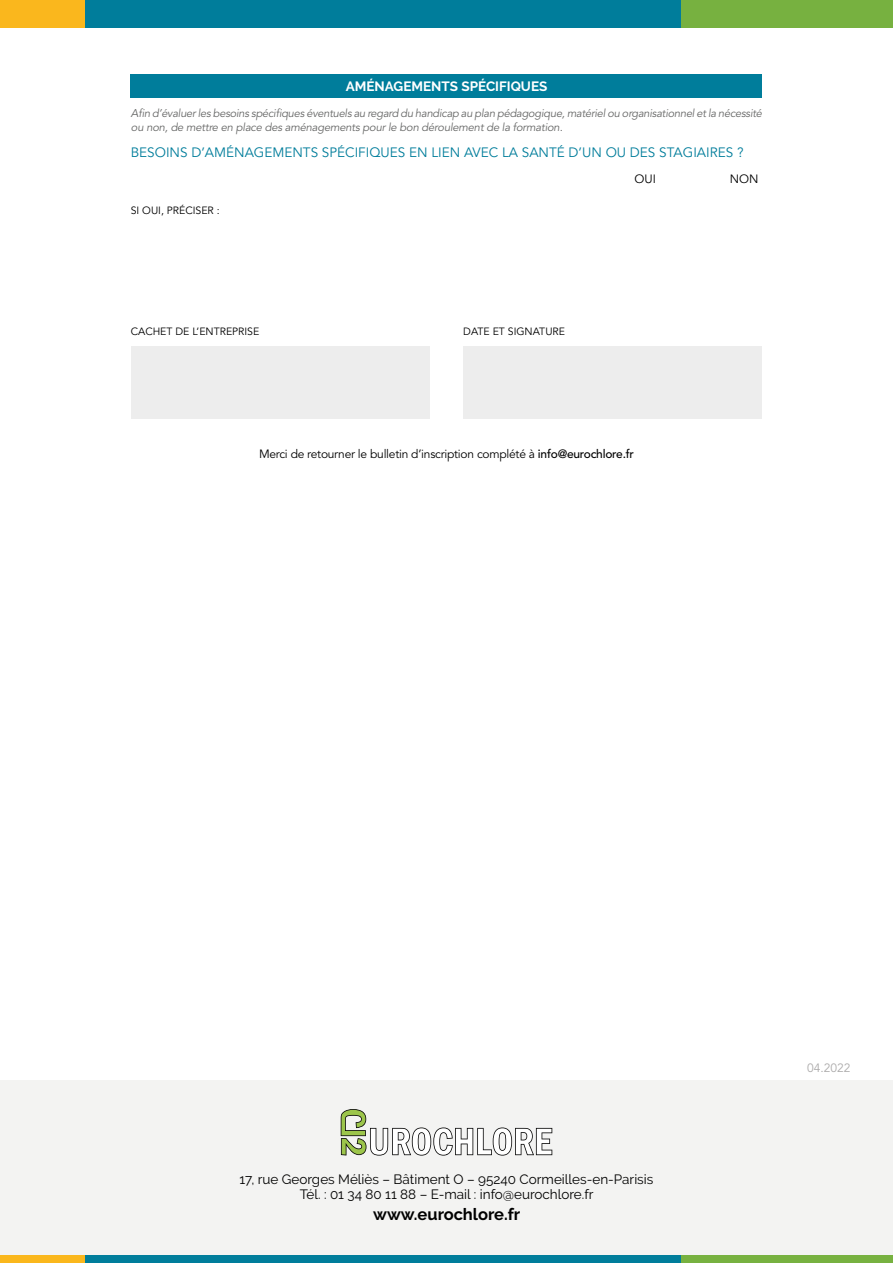
<style>
.page{position:relative;width:893px;height:1263px;background:#fff}
.page>*{position:absolute;margin:0;border:0;box-sizing:border-box;transform-origin:0 0}
.t1{font:700 16.5px "Raleway";color:#000}
.t2{font:13.5px/15px "Raleway";color:#000;text-align:center}
.t3{font:13.5px "Avenir LT Std";color:#007d9b}
.t4{font:700 13.5px "Raleway";color:#fff}
.t5{font:12px "Avenir LT Std";letter-spacing:-.02em;color:#000}
.t6{font:12px "Avenir LT Std";color:#acaaaa}
.t7{font:italic 11.25px/13.5px "Avenir LT Std";letter-spacing:-.025em;color:#666766}
.t8{font:10.5px "Avenir LT Std";color:#000}
.s1{font-weight:500}
</style>
<div class="page">
<div style="left:0;top:0;width:85px;height:28px;background:#fab71d"></div>
<div style="left:680px;top:0;width:213px;height:28px;background:#77b140"></div>
<div style="left:85px;top:0;width:595px;height:28px;background:#007d9b"></div>
<div style="left:0;top:1254px;width:85px;height:9px;background:#fab71d"></div>
<div style="left:680px;top:1254px;width:213px;height:9px;background:#77b140"></div>
<div style="left:85px;top:1254px;width:595px;height:9px;background:#007d9b"></div>
<div style="left:0;top:1080px;width:893px;height:174px;background:#f3f3f2"></div>
<svg style="left:341px;top:1109px;width:211px;height:46px"></svg>
<div style="left:131px;top:346px;width:299px;height:72px;background:#ededed"></div>
<div style="left:463px;top:346px;width:299px;height:72px;background:#ededed"></div>
<div style="left:131px;top:74px;width:631px;height:24px;background:#007d9b"></div>
<p class="t4" style="left:346px;top:79px;width:203px">AMÉNAGEMENTS SPÉCIFIQUES</p>
<p class="t7" style="left:131px;top:107px;width:633px">Afin d’évaluer les besoins spécifiques éventuels au regard du handicap au plan pédagogique, matériel ou organisationnel et la nécessité ou non, de mettre en place des aménagements pour le bon déroulement de la formation.</p>
<p class="t3" style="left:131px;top:145px;width:614px">BESOINS D’AMÉNAGEMENTS SPÉCIFIQUES EN LIEN AVEC LA SANTÉ D’UN OU DES STAGIAIRES ?</p>
<p class="t5" style="left:634px;top:172px;width:23px">OUI</p>
<p class="t5" style="left:730px;top:172px;width:30px">NON</p>
<p class="t8" style="left:131px;top:205px;width:90px">SI OUI, PRÉCISER :</p>
<p class="t8" style="left:131px;top:326px;width:130px">CACHET DE L’ENTREPRISE</p>
<p class="t8" style="left:463px;top:326px;width:103px">DATE ET SIGNATURE</p>
<p class="t5" style="left:259px;top:447px;width:376px">Merci de retourner le bulletin d’inscription complété à <span class="s1">info@eurochlore.fr</span></p>
<p class="t2" style="left:240px;top:1172px;width:415px">17, rue Georges Méliès – Bâtiment O – 95240 Cormeilles-en-Parisis<br>Tél. : 01 34 80 11 88 – E-mail : info@eurochlore.fr</p>
<h1 class="t1" style="left:373px;top:1205px;width:149px">www.eurochlore.fr</h1>
<p class="t6" style="left:807px;top:1061px;width:45px">04.2022</p>
</div>
